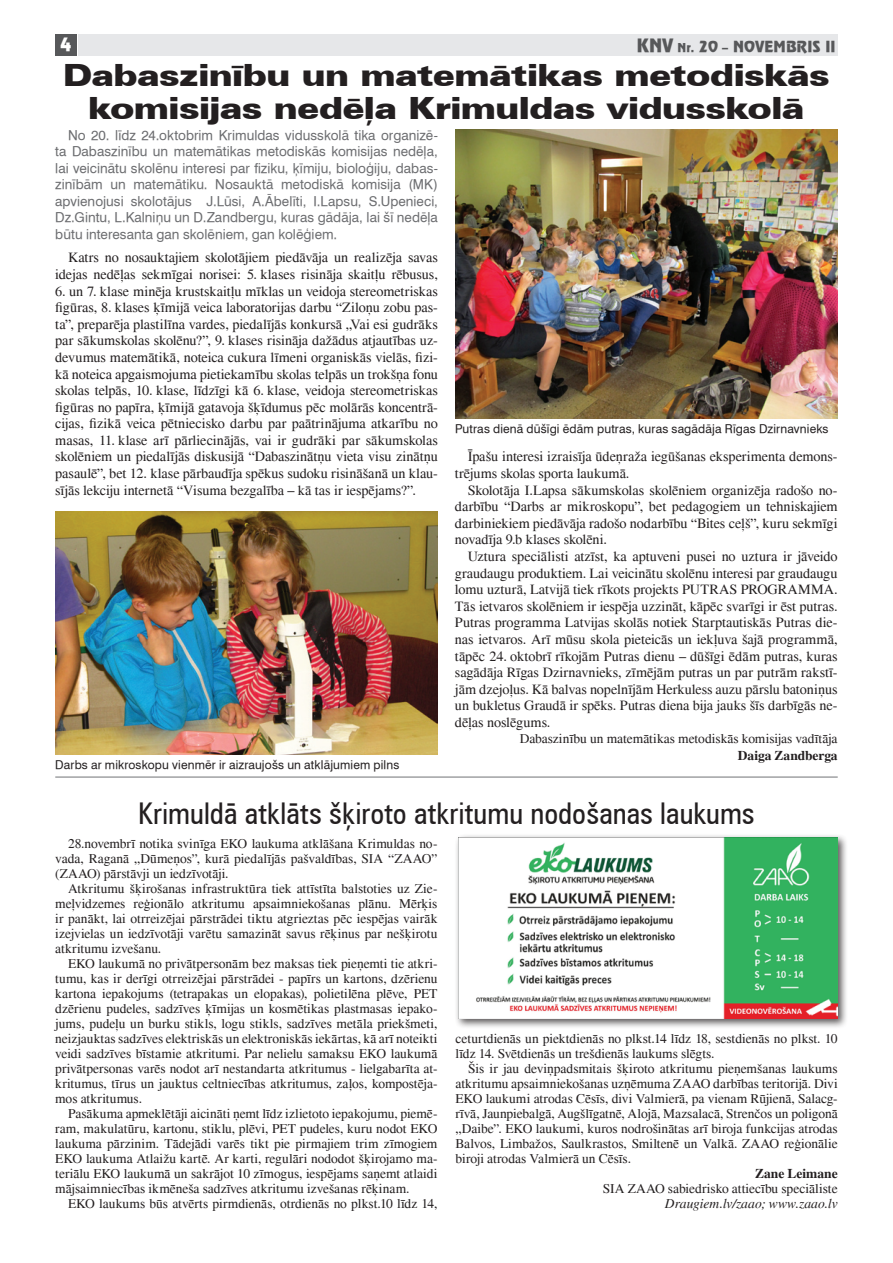
<style>
.page{position:relative;width:893px;height:1263px;background:#fff}
.page>*{position:absolute;margin:0;border:0;box-sizing:border-box;transform-origin:0 0}
.t1{font:900 expanded 30px/33px "Zurich TL";color:#231f20;text-align:center}
.t2{font:condensed 30px "Zurich TL";color:#231f20}
.t3{font:18px "Revue TL";color:#fff}
.t4{font:15px "Revue TL";letter-spacing:.005em;color:#57585a}
.t5{font:14.25px/16.6px "Times";letter-spacing:-.005em;color:#231f20;text-align:justify}
.t6{font:13.5px/15px "Times";letter-spacing:-.005em;color:#231f20;text-align:justify}
.t7{font:13.5px/16.5px "Swiss 721 TL";letter-spacing:.005em;color:#6c6d70;text-align:justify}
.t8{font:italic 13.5px "Times";color:#231f20}
.t9{font:700 13.5px "Times";letter-spacing:-.005em;color:#231f20}
.t10{font:12px "Swiss 721 TL";letter-spacing:.01em;color:#231f20}
.s1{font-size:18px}
.s2{font-size:12px}
</style>
<div class="page">
<div style="left:79px;top:34px;width:759px;height:22px;background:#e6e7e9"></div>
<div style="left:55px;top:34px;width:22px;height:21px;background:#57585a"></div>
<img style="left:55px;top:511px;width:383px;height:244px">
<img style="left:455px;top:130px;width:383px;height:286px">
<div style="left:454px;top:833px;width:400px;height:202px;background:#231f20;opacity:.75"></div>
<img style="left:458px;top:838px;width:380px;height:181px">
<hr style="left:55px;top:776px;width:783px;height:2px;background:#808285">
<svg style="left:55px;top:752px;width:378px;height:26px"></svg>
<svg style="left:55px;top:759px;width:345px;height:13px"></svg>
<h2 class="t3" style="left:60px;top:34px;width:14px">4</h2>
<p class="t4" style="left:637px;top:37px;width:200px"><span class="s1">KNV</span> <span class="s2">Nr.</span> 20 <span class="s2">–</span> NOVEMBRIS II</p>
<h1 class="t1" style="left:63px;top:59px;width:768px">Dabaszinību un matemātikas metodiskās komisijas nedēļa Krimuldas vidusskolā</h1>
<p class="t7" style="left:55px;top:127px;width:384px;text-indent:13px">No 20. līdz 24.oktobrim Krimuldas vidusskolā tika organizē&shy;ta Dabaszinību un matemātikas metodiskās komisijas nedēļa, lai veicinātu skolēnu interesi par fiziku, ķīmiju, bioloģiju, dabas&shy;zinībām un matemātiku. Nosauktā metodiskā komisija (MK) apvienojusi skolotājus J.Lūsi, A.Ābelīti, I.Lapsu, S.Upenieci, Dz.Gintu, L.Kalniņu un D.Zandbergu, kuras gādāja, lai šī nedēļa būtu interesanta gan skolēniem, gan kolēģiem.</p>
<p class="t5" style="left:55px;top:249px;width:384px;text-align:right">Katrs no nosauktajiem skolotājiem piedāvāja un realizēja savas idejas nedēļas sekmīgai norisei: 5. klases risināja skaitļu rēbusus,</p>
<p class="t5" style="left:55px;top:283px;width:384px">6. un 7. klase minēja krustskaitļu mīklas un veidoja stereometriskas figūras, 8. klases ķīmijā veica laboratorijas darbu “Ziloņu zobu pas&shy;ta”, preparēja plastilīna vardes, piedalījās konkursā „Vai esi gudrāks par sākumskolas skolēnu?”, 9. klases risināja dažādus atjautības uz&shy;devumus matemātikā, noteica cukura līmeni organiskās vielās, fizi&shy;kā noteica apgaismojuma pietiekamību skolas telpās un trokšņa fonu skolas telpās, 10. klase, līdzīgi kā 6. klase, veidoja stereometriskas figūras no papīra, ķīmijā gatavoja šķīdumus pēc molārās koncentrā&shy;cijas, fizikā veica pētniecisko darbu par paātrinājuma atkarību no masas, 11. klase arī pārliecinājās, vai ir gudrāki par sākumskolas skolēniem un piedalījās diskusijā “Dabaszinātņu vieta visu zinātņu pasaulē”, bet 12. klase pārbaudīja spēkus sudoku risināšanā un klau&shy;sījās lekciju internetā “Visuma bezgalība – kā tas ir iespējams?”.</p>
<p class="t10" style="left:455px;top:421px;width:375px">Putras dienā dūšīgi ēdām putras, kuras sagādāja Rīgas Dzirnavnieks</p>
<p class="t5" style="left:455px;top:448px;width:384px;text-indent:13px">Īpašu interesi izraisīja ūdeņraža iegūšanas eksperimenta demons&shy;trējums skolas sporta laukumā.</p>
<p class="t5" style="left:455px;top:482px;width:384px;text-indent:13px">Skolotāja I.Lapsa sākumskolas skolēniem organizēja radošo no&shy;darbību “Darbs ar mikroskopu”, bet pedagogiem un tehniskajiem darbiniekiem piedāvāja radošo nodarbību “Bites ceļš”, kuru sekmīgi novadīja 9.b klases skolēni.</p>
<p class="t5" style="left:455px;top:548px;width:384px;text-indent:13px">Uztura speciālisti atzīst, ka aptuveni pusei no uztura ir jāveido graudaugu produktiem. Lai veicinātu skolēnu interesi par graudaugu lomu uzturā, Latvijā tiek rīkots projekts PUTRAS PROGRAMMA.<br>Tās ietvaros skolēniem ir iespēja uzzināt, kāpēc svarīgi ir ēst putras.<br>Putras programma Latvijas skolās notiek Starptautiskās Putras die&shy;nas ietvaros. Arī mūsu skola pieteicās un iekļuva šajā programmā, tāpēc 24. oktobrī rīkojām Putras dienu – dūšīgi ēdām putras, kuras sagādāja Rīgas Dzirnavnieks, zīmējām putras un par putrām rakstī&shy;jām dzejoļus. Kā balvas nopelnījām Herkuless auzu pārslu batoniņus un bukletus Graudā ir spēks. Putras diena bija jauks šīs darbīgās ne&shy;dēļas noslēgums.</p>
<p class="t6" style="left:520px;top:731px;width:319px">Dabaszinību un matemātikas metodiskās komisijas vadītāja</p>
<p class="t9" style="left:738px;top:747px;width:101px">Daiga Zandberga</p>
<p class="t10" style="left:55px;top:757px;width:346px">Darbs ar mikroskopu vienmēr ir aizraujošs un atklājumiem pilns</p>
<h1 class="t2" style="left:138px;top:795px;width:618px">Krimuldā atklāts šķiroto atkritumu nodošanas laukums</h1>
<p class="t6" style="left:55px;top:836px;width:384px;text-indent:13px">28.novembrī notika svinīga EKO laukuma atklāšana Krimuldas no&shy;vada, Raganā „Dūmeņos”, kurā piedalījās pašvaldības, SIA “ZAAO” (ZAAO) pārstāvji un iedzīvotāji.</p>
<p class="t6" style="left:55px;top:881px;width:384px;text-indent:13px">Atkritumu šķirošanas infrastruktūra tiek attīstīta balstoties uz Zie&shy;meļvidzemes reģionālo atkritumu apsaimniekošanas plānu. Mērķis ir panākt, lai otrreizējai pārstrādei tiktu atgrieztas pēc iespējas vairāk izejvielas un iedzīvotāji varētu samazināt savus rēķinus par nešķirotu atkritumu izvešanu.</p>
<p class="t6" style="left:55px;top:956px;width:384px;text-indent:13px">EKO laukumā no privātpersonām bez maksas tiek pieņemti tie atkri&shy;tumu, kas ir derīgi otrreizējai pārstrādei - papīrs un kartons, dzērienu kartona iepakojums (tetrapakas un elopakas), polietilēna plēve, PET dzērienu pudeles, sadzīves ķīmijas un kosmētikas plastmasas iepako&shy;jums, pudeļu un burku stikls, logu stikls, sadzīves metāla priekšmeti, neizjauktas sadzīves elektriskās un elektroniskās iekārtas, kā arī noteikti veidi sadzīves bīstamie atkritumi. Par nelielu samaksu EKO laukumā privātpersonas varēs nodot arī nestandarta atkritumus - lielgabarīta at&shy;kritumus, tīrus un jauktus celtniecības atkritumus, zaļos, kompostēja&shy;mos atkritumus.</p>
<p class="t6" style="left:55px;top:1106px;width:384px;text-indent:13px">Pasākuma apmeklētāji aicināti ņemt līdz izlietoto iepakojumu, piemē&shy;ram, makulatūru, kartonu, stiklu, plēvi, PET pudeles, kuru nodot EKO laukuma pārzinim. Tādejādi varēs tikt pie pirmajiem trim zīmogiem EKO laukuma Atlaižu kartē. Ar karti, regulāri nododot šķirojamo ma&shy;teriālu EKO laukumā un sakrājot 10 zīmogus, iespējams saņemt atlaidi mājsaimniecības ikmēneša sadzīves atkritumu izvešanas rēķinam.</p>
<p class="t6" style="left:68px;top:1196px;width:371px">EKO laukums būs atvērts pirmdienās, otrdienās no plkst.10 līdz 14,</p>
<p class="t6" style="left:455px;top:1031px;width:384px">ceturtdienās un piektdienās no plkst.14 līdz 18, sestdienās no plkst. 10 līdz 14. Svētdienās un trešdienās laukums slēgts.</p>
<p class="t6" style="left:455px;top:1061px;width:384px;text-indent:13px">Šis ir jau deviņpadsmitais šķiroto atkritumu pieņemšanas laukums atkritumu apsaimniekošanas uzņēmuma ZAAO darbības teritorijā. Divi EKO laukumi atrodas Cēsīs, divi Valmierā, pa vienam Rūjienā, Salacg&shy;rīvā, Jaunpiebalgā, Augšlīgatnē, Alojā, Mazsalacā, Strenčos un poligonā „Daibe”. EKO laukumi, kuros nodrošinātas arī biroja funkcijas atrodas Balvos, Limbažos, Saulkrastos, Smiltenē un Valkā. ZAAO reģionālie biroji atrodas Valmierā un Cēsīs.</p>
<p class="t9" style="left:755px;top:1165px;width:84px">Zane Leimane</p>
<p class="t6" style="left:603px;top:1181px;width:236px">SIA ZAAO sabiedrisko attiecību speciāliste</p>
<p class="t8" style="left:665px;top:1196px;width:174px">Draugiem.lv/zaao; www.zaao.lv</p>
</div>
